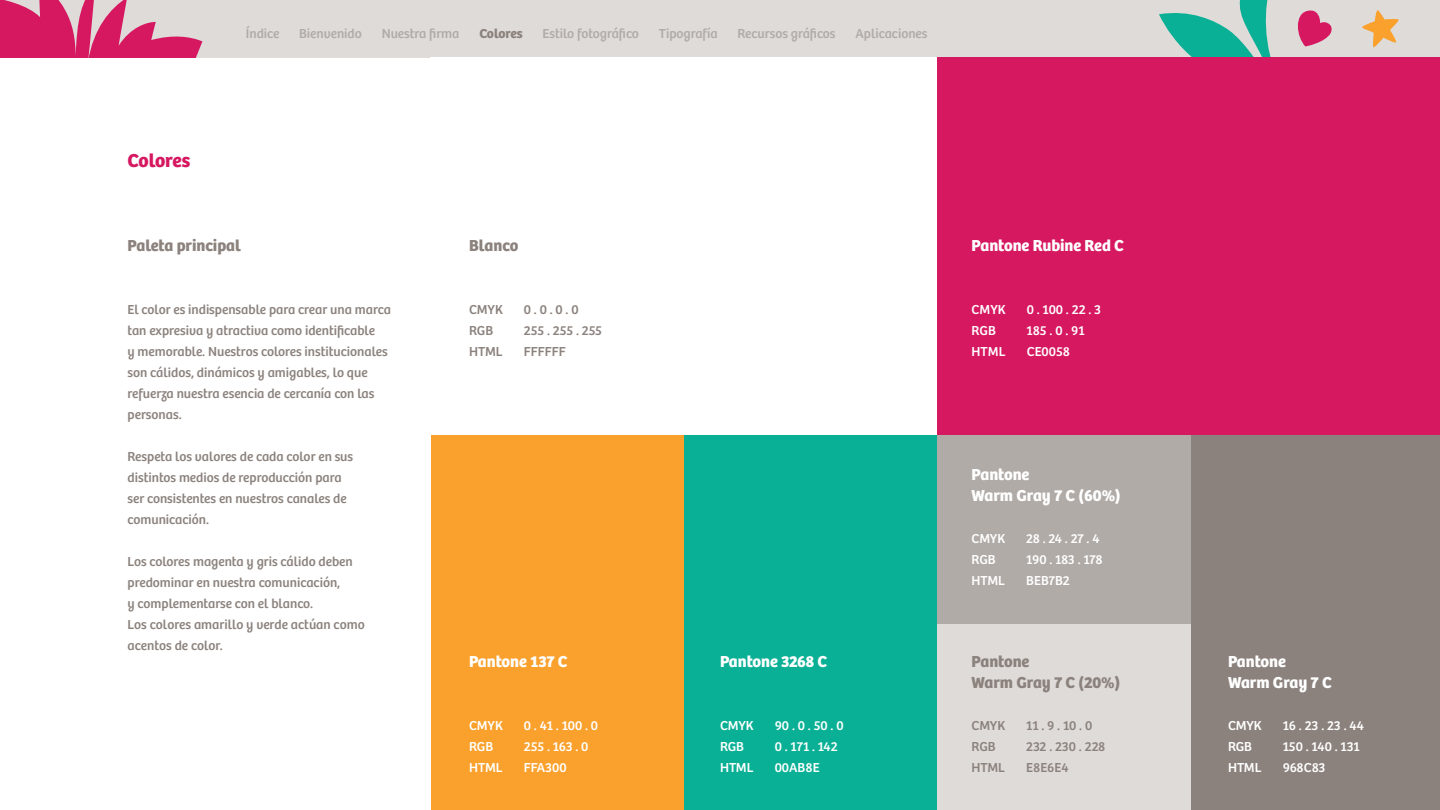
<style>
.page{position:relative;width:1440px;height:810px;background:#fff}
.page>*{position:absolute;margin:0;border:0;box-sizing:border-box;transform-origin:0 0}
.t1{font:700 19.5px "Bree";letter-spacing:-.01em;color:#d61861}
.t2{font:700 16.5px/21px "Bree";color:#fff}
.t3{font:700 16.5px/21px "Bree";color:#8b827d}
.t4{font:700 16.5px "Bree";letter-spacing:-.02em;color:#fff}
.t5{font:13.5px/21px "Bree";color:#8b827d}
.t6{font:13.5px "Bree";color:#fff}
.t7{font:13.5px "Bree";color:#b1aba7}
.t8{font:700 13.5px "Bree";letter-spacing:-.01em;color:#8b827d}
</style>
<div class="page">
<div style="left:0;top:0;width:1440px;height:57px;background:#dfdbd9"></div>
<svg style="left:0;top:0;width:202px;height:57px"></svg>
<svg style="left:1159px;top:0;width:173px;height:57px"></svg>
<svg style="left:1362px;top:10px;width:37px;height:38px"></svg>
<div style="left:937px;top:58px;width:503px;height:377px;background:#d61861"></div>
<div style="left:1190px;top:435px;width:250px;height:375px;background:#8b827d"></div>
<div style="left:684px;top:435px;width:253px;height:375px;background:#0ab095"></div>
<div style="left:431px;top:435px;width:253px;height:375px;background:#f9a12c"></div>
<div style="left:937px;top:435px;width:253px;height:189px;background:#b1aba7"></div>
<div style="left:937px;top:624px;width:253px;height:186px;background:#dfdbd9"></div>
<p class="t7" style="left:246px;top:26px;width:35px">Índice</p>
<p class="t7" style="left:299px;top:26px;width:64px">Bienvenido</p>
<p class="t7" style="left:382px;top:26px;width:79px">Nuestra firma</p>
<p class="t8" style="left:479px;top:26px;width:45px">Colores</p>
<p class="t7" style="left:543px;top:26px;width:98px">Estilo fotográfico</p>
<p class="t7" style="left:659px;top:26px;width:60px">Tipografía</p>
<p class="t7" style="left:738px;top:26px;width:100px">Recursos gráficos</p>
<p class="t7" style="left:855px;top:26px;width:74px">Aplicaciones</p>
<h1 class="t1" style="left:128px;top:149px;width:64px">Colores</h1>
<p class="t3" style="left:128px;top:235px;width:115px">Paleta principal</p>
<p class="t5" style="left:128px;top:299px;width:265px">El color es indispensable para crear una marca tan expresiva y atractiva como identificable<br>y memorable. Nuestros colores institucionales son cálidos, dinámicos y amigables, lo que refuerza nuestra esencia de cercanía con las personas.</p>
<p class="t5" style="left:128px;top:446px;width:227px">Respeta los valores de cada color en sus distintos medios de reproducción para ser consistentes en nuestros canales de comunicación.</p>
<p class="t5" style="left:128px;top:551px;width:239px">Los colores magenta y gris cálido deben predominar en nuestra comunicación,<br>y complementarse con el blanco.<br>Los colores amarillo y verde actúan como acentos de color.</p>
<p class="t3" style="left:469px;top:235px;width:51px">Blanco</p>
<p class="t5" style="left:469px;top:299px;width:35px">CMYK</p>
<p class="t5" style="left:524px;top:299px;width:56px">0 . 0 . 0 . 0</p>
<p class="t5" style="left:469px;top:320px;width:26px">RGB</p>
<p class="t5" style="left:524px;top:320px;width:80px">255 . 255 . 255</p>
<p class="t5" style="left:469px;top:341px;width:35px">HTML</p>
<p class="t5" style="left:524px;top:341px;width:43px">FFFFFF</p>
<p class="t2" style="left:469px;top:651px;width:100px">Pantone 137 C</p>
<p class="t6" style="left:469px;top:717px;width:35px">CMYK</p>
<p class="t6" style="left:524px;top:717px;width:76px">0 . 41 . 100 . 0</p>
<p class="t6" style="left:469px;top:738px;width:26px">RGB</p>
<p class="t6" style="left:524px;top:738px;width:66px">255 . 163 . 0</p>
<p class="t6" style="left:469px;top:759px;width:35px">HTML</p>
<p class="t6" style="left:524px;top:759px;width:44px">FFA300</p>
<p class="t4" style="left:720px;top:651px;width:109px">Pantone 3268 C</p>
<p class="t6" style="left:720px;top:717px;width:35px">CMYK</p>
<p class="t6" style="left:775px;top:717px;width:70px">90 . 0 . 50 . 0</p>
<p class="t6" style="left:720px;top:738px;width:26px">RGB</p>
<p class="t6" style="left:775px;top:738px;width:64px">0 . 171 . 142</p>
<p class="t6" style="left:720px;top:759px;width:35px">HTML</p>
<p class="t6" style="left:775px;top:759px;width:46px">00AB8E</p>
<p class="t2" style="left:972px;top:235px;width:154px">Pantone Rubine Red C</p>
<p class="t6" style="left:972px;top:302px;width:36px">CMYK</p>
<p class="t6" style="left:1027px;top:302px;width:76px">0 . 100 . 22 . 3</p>
<p class="t6" style="left:972px;top:323px;width:26px">RGB</p>
<p class="t6" style="left:1027px;top:322px;width:60px">185 . 0 . 91</p>
<p class="t6" style="left:972px;top:344px;width:35px">HTML</p>
<p class="t6" style="left:1027px;top:344px;width:45px">CE0058</p>
<p class="t2" style="left:972px;top:464px;width:151px">Pantone<br>Warm Gray 7 C (60%)</p>
<p class="t6" style="left:972px;top:530px;width:35px">CMYK</p>
<p class="t6" style="left:1026px;top:530px;width:75px">28 . 24 . 27 . 4</p>
<p class="t6" style="left:972px;top:551px;width:26px">RGB</p>
<p class="t6" style="left:1026px;top:551px;width:78px">190 . 183 . 178</p>
<p class="t6" style="left:972px;top:572px;width:35px">HTML</p>
<p class="t6" style="left:1026px;top:572px;width:45px">BEB7B2</p>
<p class="t3" style="left:972px;top:651px;width:150px">Pantone<br>Warm Gray 7 C (20%)</p>
<p class="t5" style="left:972px;top:715px;width:35px">CMYK</p>
<p class="t5" style="left:1026px;top:715px;width:67px">11 . 9 . 10 . 0</p>
<p class="t5" style="left:972px;top:736px;width:26px">RGB</p>
<p class="t5" style="left:1026px;top:736px;width:80px">232 . 230 . 228</p>
<p class="t5" style="left:972px;top:757px;width:35px">HTML</p>
<p class="t5" style="left:1026px;top:757px;width:44px">E8E6E4</p>
<p class="t2" style="left:1228px;top:651px;width:105px">Pantone<br>Warm Gray 7 C</p>
<p class="t6" style="left:1228px;top:717px;width:35px">CMYK</p>
<p class="t6" style="left:1283px;top:717px;width:83px">16 . 23 . 23 . 44</p>
<p class="t6" style="left:1228px;top:738px;width:26px">RGB</p>
<p class="t6" style="left:1283px;top:738px;width:78px">150 . 140 . 131</p>
<p class="t6" style="left:1228px;top:759px;width:35px">HTML</p>
<p class="t6" style="left:1283px;top:759px;width:44px">968C83</p>
</div>
